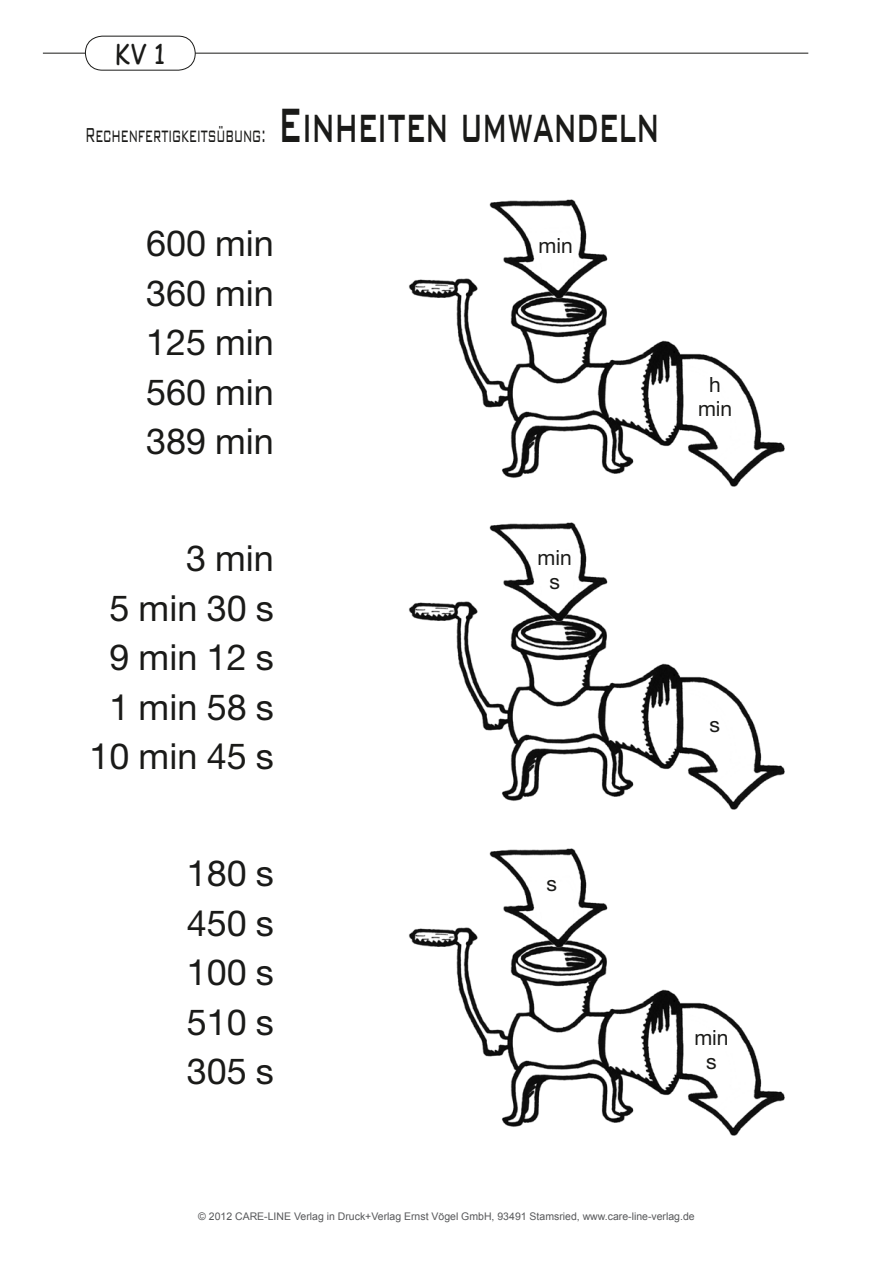
<style>
.page{position:relative;width:893px;height:1263px;background:#fff}
.page>*{position:absolute;margin:0;border:0;box-sizing:border-box;transform-origin:0 0}
.t1{font:500 64.5px "Bank Gothic BT";color:#1a1a18;scale:.5 1}
.t2{font:36px/49.5px "Helvetica Neue";color:#1a1a18;text-align:justify}
.t3{font:300 27px "Bank Gothic BT";color:#1a1a18;scale:.5 1}
.t4{font:27px "Comic Sans MS";color:#1a1a18;scale:.95 1}
.t5{font:21px/24px "Helvetica Neue";color:#1a1a18;text-align:center}
.t6{font:10.5px "Arial";color:#57585a}
</style>
<div class="page">
<hr style="left:43px;top:53px;width:765px;height:1px;background:#1a1a18">
<img style="left:408px;top:848px;width:377px;height:288px">
<img style="left:408px;top:199px;width:377px;height:288px">
<img style="left:408px;top:522px;width:377px;height:288px">
<div style="left:85px;top:36px;width:110px;height:34px;background:#fff;border-radius:17px"></div>
<div style="left:85px;top:36px;width:111px;height:35px;border:1px solid #1a1a18;border-radius:17px"></div>
<h3 class="t4" style="left:114px;top:34px;width:55px">KV 1</h3>
<h3 class="t3" style="left:85px;top:120px;width:364px">Rechenfertigkeitsübung:</h3>
<h1 class="t1" style="left:278px;top:89px;width:764px">Einheiten umwandeln</h1>
<h2 class="t2" style="left:146px;top:218px;width:129px">600 min 360 min 125 min 560 min 389 min</h2>
<h3 class="t5" style="left:539px;top:234px;width:36px">min</h3>
<h2 class="t2" style="left:90px;top:533px;width:186px;text-align:right">3 min<br>5 min 30 s<br>9 min 12 s<br>1 min 58 s<br>10 min 45 s</h2>
<h3 class="t5" style="left:538px;top:545px;width:36px">min s</h3>
<h2 class="t2" style="left:187px;top:848px;width:89px">180 s 450 s 100 s 510 s 305 s</h2>
<h3 class="t5" style="left:546px;top:871px;width:12px">s</h3>
<h3 class="t5" style="left:698px;top:372px;width:36px">h min</h3>
<h3 class="t5" style="left:709px;top:712px;width:12px">s</h3>
<h3 class="t5" style="left:694px;top:1025px;width:36px">min s</h3>
<p class="t6" style="left:198px;top:1209px;width:498px">© 2012 CARE-LINE Verlag in Druck+Verlag Ernst Vögel GmbH, 93491 Stamsried, www.care-line-verlag.de</p>
</div>
